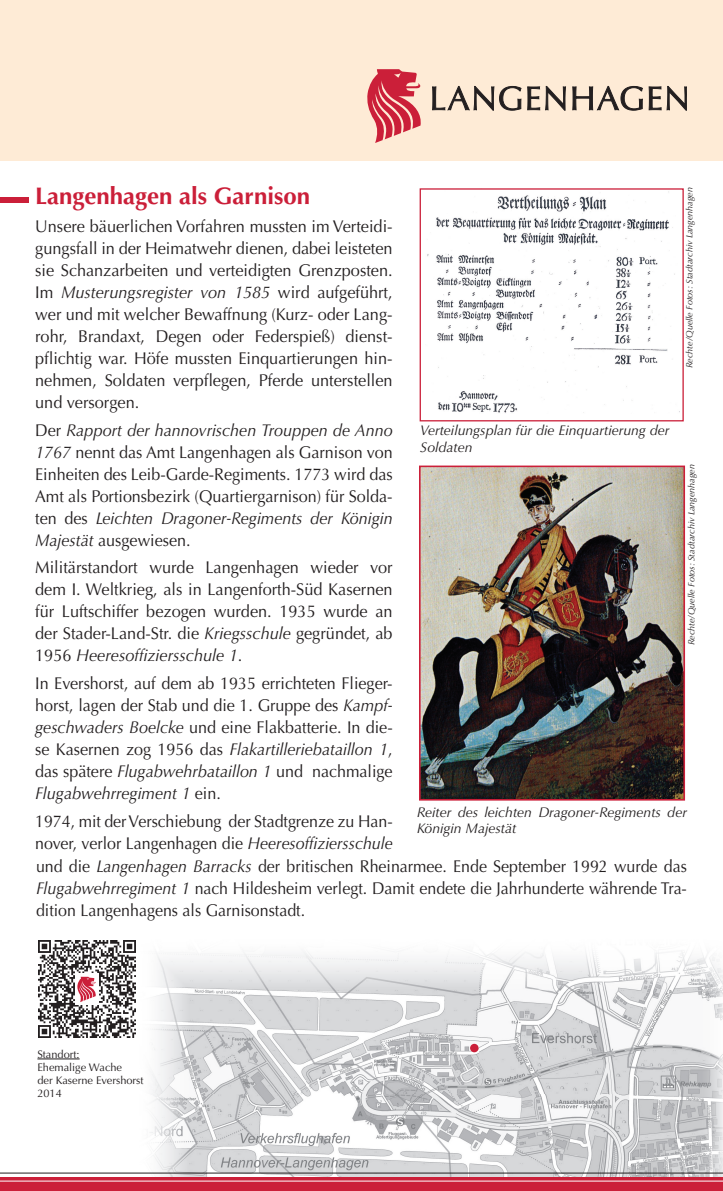
<style>
.page{position:relative;width:723px;height:1191px;background:#fff}
.page>*{position:absolute;margin:0;border:0;box-sizing:border-box;transform-origin:0 0}
.t1{font:700 24px "Optima LT Std";color:#cb1f39}
.t2{font:17px/22px "Optima LT Std";color:#231f20;text-align:justify;scale:.96 1}
.t3{font:17px/22px "Optima LT Std";color:#231f20;text-align:justify;scale:.95 1}
.t4{font:17px/22px "Optima LT Std";color:#231f20;scale:.94 1}
.t5{font:italic 14px/16.8px "Optima LT Std";color:#231f20}
.t6{font:11px/13.2px "Optima LT Std";color:#231f20}
.t7{font:italic 9px "Optima LT Std";color:#231f20}
.s1{font-style:italic}
</style>
<div class="page">
<img style="left:422px;top:468px;width:260px;height:329px">
<div style="left:419px;top:465px;width:266px;height:335px;border:2px solid #cb1f39"></div>
<img style="left:427px;top:191px;width:253px;height:222px">
<div style="left:420px;top:188px;width:264px;height:233px;border:1px solid #cb1f39"></div>
<div style="left:0;top:198px;width:28px;height:5px;background:#cb1f39"></div>
<img style="left:133px;top:940px;width:590px;height:236px">
<div style="left:470px;top:1043px;width:8px;height:9px;background:#cb1f39;border-radius:50%"></div>
<div style="left:0;top:1176px;width:723px;height:15px;background:#cb1f39"></div>
<hr style="left:0;top:1180px;width:723px;height:1px;background:#fff">
<hr style="left:0;top:1172px;width:723px;height:1px;background:#231f20">
<hr style="left:37px;top:1058px;width:43px;height:1px;background:#231f20">
<div style="left:0;top:0;width:723px;height:161px;background:#feebd6"></div>
<svg style="left:432px;top:86px;width:89px;height:24px"></svg>
<svg style="left:527px;top:86px;width:38px;height:24px"></svg>
<svg style="left:573px;top:86px;width:69px;height:24px"></svg>
<svg style="left:649px;top:87px;width:12px;height:23px"></svg>
<svg style="left:667px;top:86px;width:20px;height:24px"></svg>
<svg style="left:367px;top:69px;width:54px;height:74px"></svg>
<img style="left:38px;top:940px;width:97px;height:97px">
<div style="left:75px;top:973px;width:23px;height:31px;background:#fff"></div>
<svg style="left:77px;top:976px;width:19px;height:26px"></svg>
<h1 class="t1" style="left:35px;top:182px;width:276px">Langenhagen als Garnison</h1>
<p class="t2" style="left:35px;top:215px;width:374px">Unsere bäuerlichen Vorfahren mussten im Verteidi&shy;gungsfall in der Heimatwehr dienen, dabei leisteten sie Schanzarbeiten und verteidigten Grenzposten.<br>Im <span class="s1">Musterungsregister von 1585</span> wird aufgeführt, wer und mit welcher Bewaffnung (Kurz- oder Lang&shy;rohr, Brandaxt, Degen oder Federspieß) dienst&shy;pflichtig war. Höfe mussten Einquartierungen hin&shy;nehmen, Soldaten verpflegen, Pferde unterstellen und versorgen.</p>
<p class="t3" style="left:35px;top:419px;width:378px">Der <span class="s1">Rapport der hannovrischen Trouppen de Anno 1767</span> nennt das Amt Langenhagen als Garnison von Einheiten des Leib-Garde-Regiments. 1773 wird das Amt als Portionsbezirk (Quartiergarnison) für Solda&shy;ten des <span class="s1">Leichten Dragoner-Regiments der Königin Majestät</span> ausgewiesen.</p>
<p class="t2" style="left:35px;top:557px;width:374px">Militärstandort wurde Langenhagen wieder vor dem I. Weltkrieg, als in Langenforth-Süd Kasernen für Luftschiffer bezogen wurden. 1935 wurde an der Stader-Land-Str. die <span class="s1">Kriegsschule</span> gegründet, ab 1956 <span class="s1">Heeresoffiziersschule 1</span>.</p>
<p class="t3" style="left:35px;top:672px;width:378px">In Evershorst, auf dem ab 1935 errichteten Flieger&shy;horst, lagen der Stab und die 1. Gruppe des <span class="s1">Kampf&shy;geschwaders Boelcke</span> und eine Flakbatterie. In die&shy;se Kasernen zog 1956 das <span class="s1">Flakartilleriebataillon 1</span>, das spätere <span class="s1">Flugabwehrbataillon 1</span> und nachmalige <span class="s1">Flugabwehrregiment 1</span> ein.</p>
<p class="t4" style="left:35px;top:810px;width:382px">1974, mit der Verschiebung der Stadtgrenze zu Han&shy;nover, verlor Langenhagen die <span class="s1">Heeresoffiziersschule</span></p>
<p class="t4" style="left:36px;top:856px;width:694px;text-align:justify">und die <span class="s1">Langenhagen Barracks</span> der britischen Rheinarmee. Ende September 1992 wurde das <span class="s1">Flugabwehrregiment 1</span> nach Hildesheim verlegt. Damit endete die Jahrhunderte währende Tra&shy;dition Langenhagens als Garnisonstadt.</p>
<p class="t7" style="left:684px;top:368px;width:182px;rotate:-90deg">Rechte/Quelle Fotos: Stadtarchiv Langenhagen</p>
<p class="t5" style="left:420px;top:422px;width:251px">Verteilungsplan für die Einquartierung der<br>Soldaten</p>
<p class="t7" style="left:686px;top:645px;width:182px;rotate:-90deg">Rechte/Quelle Fotos: Stadtarchiv Langenhagen</p>
<p class="t5" style="left:417px;top:803px;width:272px">Reiter des leichten Dragoner-Regiments der<br>Königin Majestät</p>
<p class="t6" style="left:37px;top:1047px;width:108px">Standort:<br>Ehemalige Wache<br>der Kaserne Evershorst<br>2014</p>
</div>
